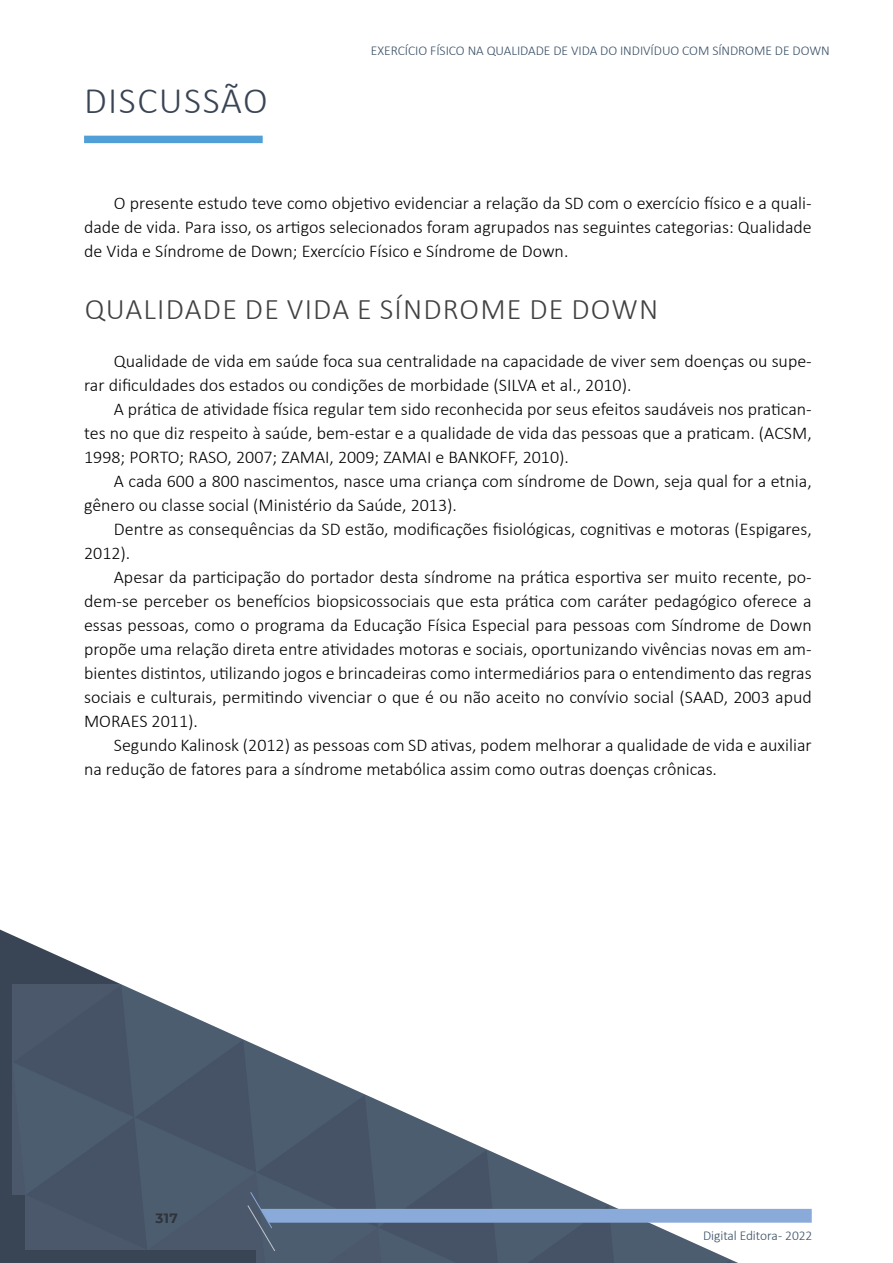
<style>
.page{position:relative;width:893px;height:1263px;background:#fff}
.page>*{position:absolute;margin:0;border:0;box-sizing:border-box;transform-origin:0 0}
.t1{font:300 37.5px "Calibri";letter-spacing:.04em;color:#394454}
.t2{font:300 30px "Calibri";letter-spacing:.04em;color:#414042}
.t3{font:300 18px/24px "Calibri";color:#000}
.t4{font:300 13.5px "Calibri";letter-spacing:-.005em;color:#384e64}
.t5{font:700 13.5px "Montserrat";color:#2e333c}
</style>
<div class="page">
<div style="left:84px;top:136px;width:179px;height:7px;background:#519fd7"></div>
<svg style="left:0;top:929px;width:123px;height:334px;fill:#394454"></svg>
<svg style="left:13px;top:985px;width:799px;height:278px"></svg>
<h1 class="t1" style="left:84px;top:77px;width:185px">DISCUSSÃO</h1>
<p class="t4" style="left:371px;top:42px;width:460px">EXERCÍCIO FÍSICO NA QUALIDADE DE VIDA DO INDIVÍDUO COM SÍNDROME DE DOWN</p>
<p class="t3" style="left:84px;top:191px;width:729px;text-align:justify;text-indent:30px">O presente estudo teve como objetivo evidenciar a relação da SD com o exercício físico e a quali&shy;dade de vida. Para isso, os artigos selecionados foram agrupados nas seguintes categorias: Qualidade de Vida e Síndrome de Down; Exercício Físico e Síndrome de Down.</p>
<h2 class="t2" style="left:85px;top:290px;width:575px">QUALIDADE DE VIDA E SÍNDROME DE DOWN</h2>
<p class="t3" style="left:84px;top:348px;width:729px;text-indent:30px">Qualidade de vida em saúde foca sua centralidade na capacidade de viver sem doenças ou supe&shy;rar dificuldades dos estados ou condições de morbidade (SILVA et al., 2010).</p>
<p class="t3" style="left:84px;top:396px;width:729px;text-align:justify;text-indent:30px">A prática de atividade física regular tem sido reconhecida por seus efeitos saudáveis nos pratican&shy;tes no que diz respeito à saúde, bem-estar e a qualidade de vida das pessoas que a praticam. (ACSM, 1998; PORTO; RASO, 2007; ZAMAI, 2009; ZAMAI e BANKOFF, 2010).</p>
<p class="t3" style="left:84px;top:468px;width:729px;text-indent:30px">A cada 600 a 800 nascimentos, nasce uma criança com síndrome de Down, seja qual for a etnia, gênero ou classe social (Ministério da Saúde, 2013).</p>
<p class="t3" style="left:84px;top:516px;width:729px;text-indent:30px">Dentre as consequências da SD estão, modificações fisiológicas, cognitivas e motoras (Espigares,<br>2012).</p>
<p class="t3" style="left:84px;top:564px;width:729px;text-align:justify;text-indent:30px">Apesar da participação do portador desta síndrome na prática esportiva ser muito recente, po&shy;dem-se perceber os benefícios biopsicossociais que esta prática com caráter pedagógico oferece a essas pessoas, como o programa da Educação Física Especial para pessoas com Síndrome de Down propõe uma relação direta entre atividades motoras e sociais, oportunizando vivências novas em am&shy;bientes distintos, utilizando jogos e brincadeiras como intermediários para o entendimento das regras sociais e culturais, permitindo vivenciar o que é ou não aceito no convívio social (SAAD, 2003 apud MORAES 2011).</p>
<p class="t3" style="left:84px;top:732px;width:729px;text-indent:30px">Segundo Kalinosk (2012) as pessoas com SD ativas, podem melhorar a qualidade de vida e auxiliar na redução de fatores para a síndrome metabólica assim como outras doenças crônicas.</p>
<p class="t5" style="left:156px;top:1208px;width:24px">317</p>
<p class="t4" style="left:703px;top:1227px;width:111px">Digital Editora - 2022</p>
</div>
